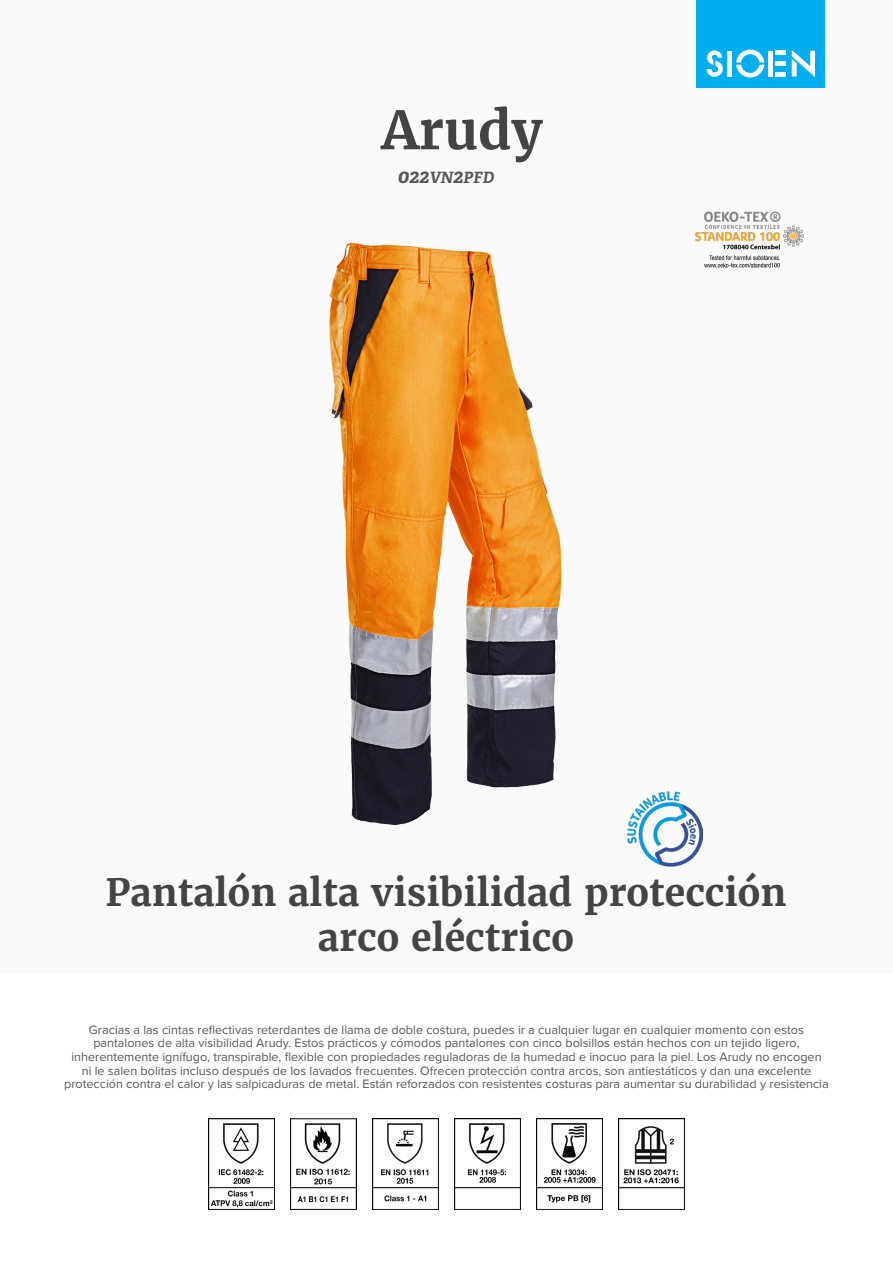
<style>
.page{position:relative;width:893px;height:1263px;background:#fff}
.page>*{position:absolute;margin:0;border:0;box-sizing:border-box;transform-origin:0 0}
.product_name{font:700 52.5px "Merriweather";color:#444}
.product_h2{font:700 37.5px/45px "Merriweather";color:#444;text-align:center}
.product_ref{font:italic 700 15.6px "Adelle";color:#57585a}
.product_description{font:12.6px/13.6px "Proxima Nova";color:#57585a;text-align:center}
.s1{font-size:19.5px}
</style>
<div class="page">
<div style="left:0;top:0;width:893px;height:974px;background:#fafafa"></div>
<div style="left:697px;top:0;width:128px;height:88px;background:#00aeef"></div>
<svg style="left:707px;top:50px;width:16px;height:27px"></svg>
<svg style="left:736px;top:50px;width:28px;height:28px"></svg>
<div style="left:727px;top:51px;width:5px;height:26px;background:#fff"></div>
<div style="left:768px;top:51px;width:5px;height:26px;background:#fff"></div>
<div style="left:775px;top:72px;width:11px;height:5px;background:#fff"></div>
<div style="left:775px;top:61px;width:11px;height:5px;background:#fff"></div>
<hr style="left:775px;top:51px;width:11px;height:4px;background:#fff">
<svg style="left:792px;top:50px;width:23px;height:27px"></svg>
<img style="left:688px;top:807px;width:15px;height:55px">
<img style="left:695px;top:211px;width:109px;height:57px">
<img style="left:208px;top:1118px;width:66px;height:92px">
<img style="left:290px;top:1118px;width:66px;height:92px">
<img style="left:372px;top:1118px;width:66px;height:92px">
<img style="left:454px;top:1118px;width:67px;height:92px">
<img style="left:536px;top:1118px;width:67px;height:92px">
<img style="left:618px;top:1118px;width:67px;height:92px">
<img style="left:329px;top:242px;width:359px;height:625px">
<p class="product_name" style="left:382px;top:97px;width:163px">Arudy</p>
<p class="product_ref" style="left:398px;top:168px;width:97px"><span class="s1">022</span>VN<span class="s1">2</span>PFD</p>
<p class="product_h2" style="left:106px;top:869px;width:682px">Pantalón alta visibilidad protección arco eléctrico</p>
<p class="product_description" style="left:64px;top:1022px;width:766px">Gracias a las cintas reflectivas reterdantes de llama de doble costura, puedes ir a cualquier lugar en cualquier momento con estos pantalones de alta visibilidad Arudy. Estos prácticos y cómodos pantalones con cinco bolsillos están hechos con un tejido ligero, inherentemente ignífugo, transpirable, flexible con propiedades reguladoras de la humedad e inocuo para la piel. Los Arudy no encogen<br>ni le salen bolitas incluso después de los lavados frecuentes. Ofrecen protección contra arcos, son antiestáticos y dan una excelente protección contra el calor y las salpicaduras de metal. Están reforzados con resistentes costuras para aumentar su durabilidad y resistencia</p>
</div>
